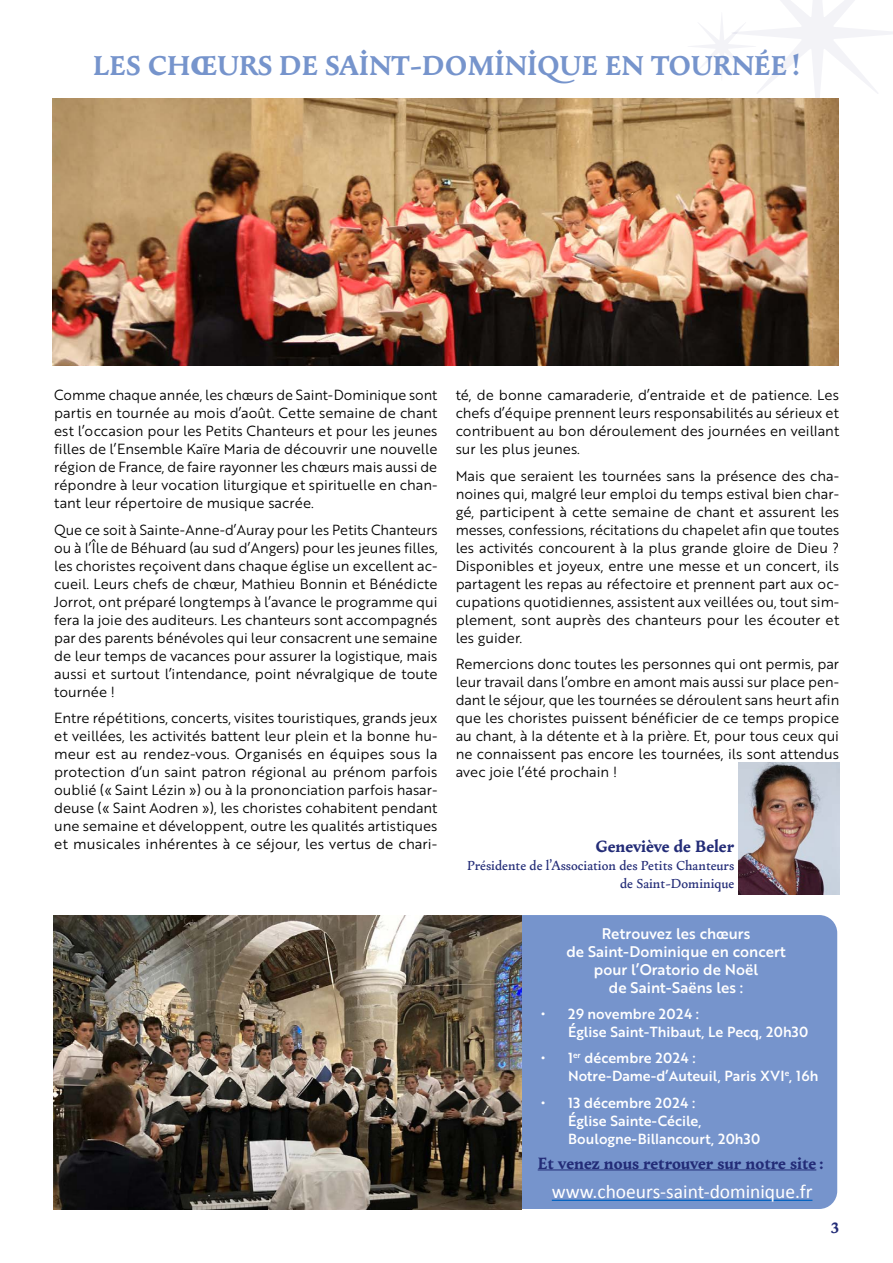
<style>
.page{position:relative;width:893px;height:1263px;background:#fff}
.page>*{position:absolute;margin:0;border:0;box-sizing:border-box;transform-origin:0 0}
.t1{font:700 30px "Change";color:#7694cc}
.t2{font:19.5px "Calibri";color:#fff}
.t3{font:700 18px "Change";color:#232c77}
.t4{font:700 16.5px "Change";color:#232c77}
.t5{font:15px/18px "Brother 1816 Medium";color:#fff;text-align:center}
.t6{font:14.25px/18px "Brother 1816 Book";color:#000;text-align:justify}
.t7{font:14.25px/18px "Brother 1816 Medium";color:#fff}
.t8{font:500 14.25px/18px "Change";color:#232c77;text-align:right}
</style>
<div class="page">
<svg style="left:690px;top:0;width:203px;height:119px"></svg>
<div style="left:483px;top:915px;width:354px;height:294px;background:#7694cc;border-radius:18px"></div>
<img style="left:738px;top:762px;width:101px;height:132px">
<img style="left:52px;top:98px;width:786px;height:268px">
<img style="left:53px;top:915px;width:468px;height:294px">
<hr style="left:538px;top:1169px;width:278px;height:1px;background:#232c77">
<hr style="left:552px;top:1200px;width:260px;height:1px;background:#0563c1">
<h1 class="t1" style="left:93px;top:47px;width:707px">LES CHŒURS DE SAİNT-DOMİNİQUE EN TOURNÉE !</h1>
<p class="t6" style="left:54px;top:386px;width:385px">Comme chaque année, les chœurs de Saint-Dominique sont partis en tournée au mois d’août. Cette semaine de chant est l’occasion pour les Petits Chanteurs et pour les jeunes filles de l’Ensemble Kaïre Maria de découvrir une nouvelle région de France, de faire rayonner les chœurs mais aussi de répondre à leur vocation liturgique et spirituelle en chan&shy;tant leur répertoire de musique sacrée.</p>
<p class="t6" style="left:54px;top:520px;width:385px">Que ce soit à Sainte-Anne-d’Auray pour les Petits Chanteurs ou à l’Île de Béhuard (au sud d’Angers) pour les jeunes filles, les choristes reçoivent dans chaque église un excellent ac&shy;cueil. Leurs chefs de chœur, Mathieu Bonnin et Bénédicte Jorrot, ont préparé longtemps à l’avance le programme qui fera la joie des auditeurs. Les chanteurs sont accompagnés par des parents bénévoles qui leur consacrent une semaine de leur temps de vacances pour assurer la logistique, mais aussi et surtout l’intendance, point névralgique de toute tournée !</p>
<p class="t6" style="left:54px;top:709px;width:385px">Entre répétitions, concerts, visites touristiques, grands jeux et veillées, les activités battent leur plein et la bonne hu&shy;meur est au rendez-vous. Organisés en équipes sous la protection d‘un saint patron régional au prénom parfois oublié (« Saint Lézin ») ou à la prononciation parfois hasar&shy;deuse (« Saint Aodren »), les choristes cohabitent pendant une semaine et développent, outre les qualités artistiques et musicales inhérentes à ce séjour, les vertus de chari-</p>
<p class="t6" style="left:456px;top:386px;width:385px">té, de bonne camaraderie, d’entraide et de patience. Les chefs d’équipe prennent leurs responsabilités au sérieux et contribuent au bon déroulement des journées en veillant sur les plus jeunes.</p>
<p class="t6" style="left:456px;top:466px;width:385px">Mais que seraient les tournées sans la présence des cha&shy;noines qui, malgré leur emploi du temps estival bien char&shy;gé, participent à cette semaine de chant et assurent les messes, confessions, récitations du chapelet afin que toutes les activités concourent à la plus grande gloire de Dieu ?<br>Disponibles et joyeux, entre une messe et un concert, ils partagent les repas au réfectoire et prennent part aux oc&shy;cupations quotidiennes, assistent aux veillées ou, tout sim&shy;plement, sont auprès des chanteurs pour les écouter et les guider.</p>
<p class="t6" style="left:456px;top:655px;width:385px">Remercions donc toutes les personnes qui ont permis, par leur travail dans l’ombre en amont mais aussi sur place pen&shy;dant le séjour, que les tournées se déroulent sans heurt afin que les choristes puissent bénéficier de ce temps propice au chant, à la détente et à la prière. Et, pour tous ceux qui ne connaissent pas encore les tournées, ils sont attendus avec joie l’été prochain !</p>
<p class="t3" style="left:595px;top:835px;width:140px">Geneviève de Beler</p>
<p class="t8" style="left:467px;top:857px;width:268px">Présidente de l’Association des Petits Chanteurs de Saint-Dominique</p>
<p class="t5" style="left:566px;top:924px;width:221px">Retrouvez les chœurs<br>de Saint-Dominique en concert pour l’Oratorio de Noël<br>de Saint-Saëns les :</p>
<p class="t7" style="left:568px;top:1004px;width:242px;text-indent:-27px">• 29 novembre 2024 :<br>Église Saint-Thibaut, Le Pecq, 20h30</p>
<p class="t7" style="left:568px;top:1048px;width:252px;text-indent:-27px">• 1<sup>er</sup> décembre 2024 :<br>Notre-Dame-d’Auteuil, Paris XVI<sup>e</sup>, 16h</p>
<p class="t7" style="left:568px;top:1093px;width:194px;text-indent:-27px">• 13 décembre 2024 :<br>Église Sainte-Cécile,<br>Boulogne-Billancourt, 20h30</p>
<p class="t3" style="left:538px;top:1152px;width:287px">Et venez nous retrouver sur notre site :</p>
<h2 class="t2" style="left:552px;top:1178px;width:262px">www.choeurs-saint-dominique.fr</h2>
<p class="t4" style="left:830px;top:1217px;width:10px">3</p>
</div>
